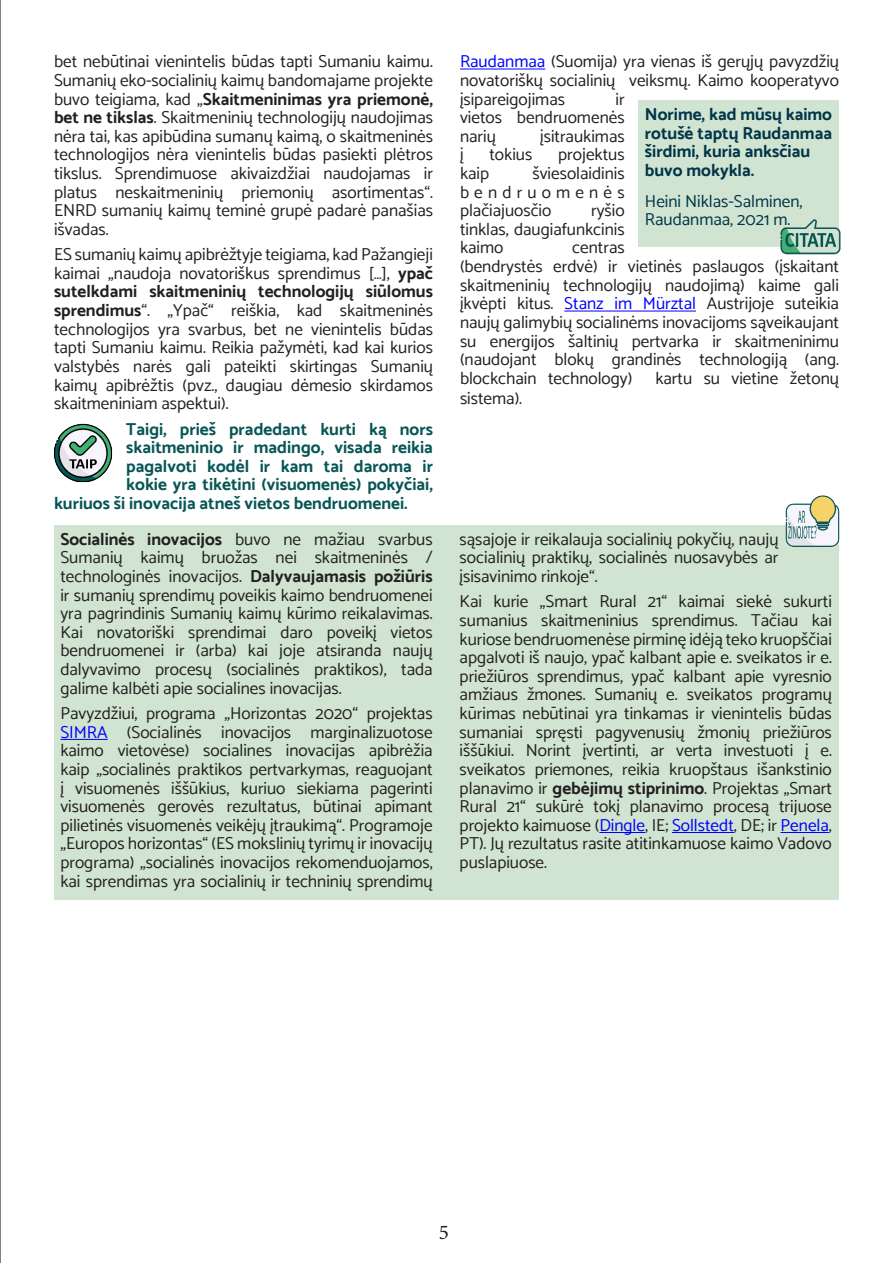
<style>
.page{position:relative;width:893px;height:1263px;background:#fff}
.page>*{position:absolute;margin:0;border:0;box-sizing:border-box;transform-origin:0 0}
.t1{font:21px "Minion Pro";color:#231f20}
.Catamaran_Guidebook{font:17.25px/18.6px "Catamaran";color:#231f20;text-align:justify}
.Catamaran_Guidebook-2{font:700 17.25px "Catamaran";color:#075555}
.t2{font:700 17.25px/18.6px "Catamaran";color:#003448}
.t3{font:17.25px/18.6px "Catamaran";color:#003448}
.s1{font-weight:700}
.s2{color:#00f}
</style>
<div class="page">
<hr style="left:0;top:0;width:1px;height:1263px;background:#231f20">
<hr style="left:460px;top:69px;width:85px;height:1px;background:#00f">
<hr style="left:564px;top:311px;width:132px;height:1px;background:#00f">
<img style="left:54px;top:423px;width:59px;height:59px">
<div style="left:638px;top:100px;width:201px;height:146px;background:#d0e4d1"></div>
<img style="left:780px;top:219px;width:60px;height:36px">
<div style="left:54px;top:525px;width:785px;height:374px;background:#d0e4d1"></div>
<hr style="left:60px;top:739px;width:48px;height:1px;background:#00f">
<hr style="left:599px;top:832px;width:46px;height:1px;background:#00f">
<hr style="left:672px;top:832px;width:62px;height:1px;background:#00f">
<hr style="left:781px;top:832px;width:48px;height:1px;background:#00f">
<img style="left:785px;top:495px;width:54px;height:52px">
<p class="Catamaran_Guidebook" style="left:54px;top:52px;width:380px">bet nebūtinai vienintelis būdas tapti Sumaniu kaimu.<br>Sumanių eko-socialinių kaimų bandomajame projekte buvo teigiama, kad „<span class="s1">Skaitmeninimas yra priemonė, bet ne tikslas</span>. Skaitmeninių technologijų naudojimas nėra tai, kas apibūdina sumanų kaimą, o skaitmeninės technologijos nėra vienintelis būdas pasiekti plėtros tikslus. Sprendimuose akivaizdžiai naudojamas ir platus neskaitmeninių priemonių asortimentas“.<br>ENRD sumanių kaimų teminė grupė padarė panašias išvadas.</p>
<p class="Catamaran_Guidebook" style="left:54px;top:245px;width:380px">ES sumanių kaimų apibrėžtyje teigiama, kad Pažangieji kaimai „naudoja novatoriškus sprendimus […], <span class="s1">ypač sutelkdami skaitmeninių technologijų siūlomus sprendimus</span>“. „Ypač“ reiškia, kad skaitmeninės technologijos yra svarbus, bet ne vienintelis būdas tapti Sumaniu kaimu. Reikia pažymėti, kad kai kurios valstybės narės gali pateikti skirtingas Sumanių kaimų apibrėžtis (pvz., daugiau dėmesio skirdamos skaitmeniniam aspektui).</p>
<p class="Catamaran_Guidebook-2" style="left:126px;top:418px;width:308px">Taigi, prieš pradedant kurti ką nors</p>
<p class="Catamaran_Guidebook-2" style="left:126px;top:437px;width:308px">skaitmeninio ir madingo, visada reikia</p>
<p class="Catamaran_Guidebook-2" style="left:126px;top:456px;width:308px">pagalvoti kodėl ir kam tai daroma ir</p>
<p class="Catamaran_Guidebook-2" style="left:126px;top:474px;width:308px">kokie yra tikėtini (visuomenės) pokyčiai,</p>
<p class="Catamaran_Guidebook-2" style="left:54px;top:493px;width:355px">kuriuos ši inovacija atneš vietos bendruomenei.</p>
<p class="Catamaran_Guidebook" style="left:60px;top:529px;width:374px"><span class="s1">Socialinės inovacijos</span> buvo ne mažiau svarbus Sumanių kaimų bruožas nei skaitmeninės / technologinės inovacijos. <span class="s1">Dalyvaujamasis požiūris </span>ir sumanių sprendimų poveikis kaimo bendruomenei yra pagrindinis Sumanių kaimų kūrimo reikalavimas.<br>Kai novatoriški sprendimai daro poveikį vietos bendruomenei ir (arba) kai joje atsiranda naujų dalyvavimo procesų (socialinės praktikos), tada galime kalbėti apie socialines inovacijas.</p>
<p class="Catamaran_Guidebook" style="left:60px;top:704px;width:374px">Pavyzdžiui, programa „Horizontas 2020“ projektas <span class="s2">SIMRA</span> (Socialinės inovacijos marginalizuotose kaimo vietovėse) socialines inovacijas apibrėžia kaip „socialinės praktikos pertvarkymas, reaguojant į visuomenės iššūkius, kuriuo siekiama pagerinti visuomenės gerovės rezultatus, būtinai apimant pilietinės visuomenės veikėjų įtraukimą“. Programoje „Europos horizontas“ (ES mokslinių tyrimų ir inovacijų programa) „socialinės inovacijos rekomenduojamos, kai sprendimas yra socialinių ir techninių sprendimų</p>
<p class="Catamaran_Guidebook" style="left:460px;top:52px;width:380px"><span class="s2">Raudanmaa</span> (Suomija) yra vienas iš gerųjų pavyzdžių novatoriškų socialinių veiksmų. Kaimo kooperatyvo įsipareigojimas</p>
<p class="Catamaran_Guidebook" style="left:460px;top:89px;width:166px;text-indent:156px">ir vietos bendruomenės narių</p>
<p class="t2" style="left:645px;top:105px;width:189px">Norime, kad mūsų kaimo rotušė taptų Raudanmaa širdimi, kuria anksčiau buvo mokykla.</p>
<p class="t3" style="left:645px;top:191px;width:159px">Heini Niklas-Salminen,<br>Raudanmaa, 2021 m.</p>
<p class="Catamaran_Guidebook" style="left:540px;top:126px;width:86px">įsitraukimas</p>
<p class="Catamaran_Guidebook" style="left:460px;top:145px;width:5px">į</p>
<p class="Catamaran_Guidebook" style="left:489px;top:145px;width:44px">tokius</p>
<p class="Catamaran_Guidebook" style="left:558px;top:145px;width:68px">projektus</p>
<p class="Catamaran_Guidebook" style="left:460px;top:164px;width:31px">kaip</p>
<p class="Catamaran_Guidebook" style="left:460px;top:164px;width:166px;text-indent:72px">šviesolaidinis bendruomenės plačiajuosčio</p>
<p class="Catamaran_Guidebook" style="left:460px;top:201px;width:166px;text-indent:131px">ryšio tinklas, daugiafunkcinis kaimo</p>
<p class="Catamaran_Guidebook" style="left:460px;top:238px;width:380px;text-align:left;text-indent:112px">centras<br>(bendrystės erdvė) ir vietinės paslaugos (įskaitant skaitmeninių technologijų naudojimą) kaime gali įkvėpti kitus. <span class="s2">Stanz im Mürztal</span> Austrijoje suteikia naujų galimybių socialinėms inovacijoms sąveikaujant su energijos šaltinių pertvarka ir skaitmeninimu (naudojant blokų grandinės technologiją (ang. blockchain technology)</p>
<p class="Catamaran_Guidebook" style="left:655px;top:368px;width:185px">kartu su vietine žetonų</p>
<p class="Catamaran_Guidebook" style="left:460px;top:389px;width:64px">sistema).</p>
<p class="Catamaran_Guidebook" style="left:460px;top:529px;width:320px">sąsajoje ir reikalauja socialinių pokyčių, naujų socialinių praktikų, socialinės nuosavybės ar įsisavinimo rinkoje“.</p>
<p class="Catamaran_Guidebook" style="left:460px;top:592px;width:374px">Kai kurie „Smart Rural 21“ kaimai siekė sukurti sumanius skaitmeninius sprendimus. Tačiau kai kuriose bendruomenėse pirminę idėją teko kruopščiai apgalvoti iš naujo, ypač kalbant apie e. sveikatos ir e. priežiūros sprendimus, ypač kalbant apie vyresnio amžiaus žmones. Sumanių e. sveikatos programų kūrimas nebūtinai yra tinkamas ir vienintelis būdas sumaniai spręsti pagyvenusių žmonių priežiūros iššūkiui. Norint įvertinti, ar verta investuoti į e. sveikatos priemones, reikia kruopštaus išankstinio planavimo ir <span class="s1">gebėjimų stiprinimo</span>. Projektas „Smart Rural 21“ sukūrė tokį planavimo procesą trijuose projekto kaimuose (<span class="s2">Dingle</span>, IE; <span class="s2">Sollstedt</span>, DE; ir <span class="s2">Penela</span>, PT). Jų rezultatus rasite atitinkamuose kaimo Vadovo puslapiuose.</p>
<p class="t1" style="left:439px;top:1218px;width:12px">5</p>
</div>
